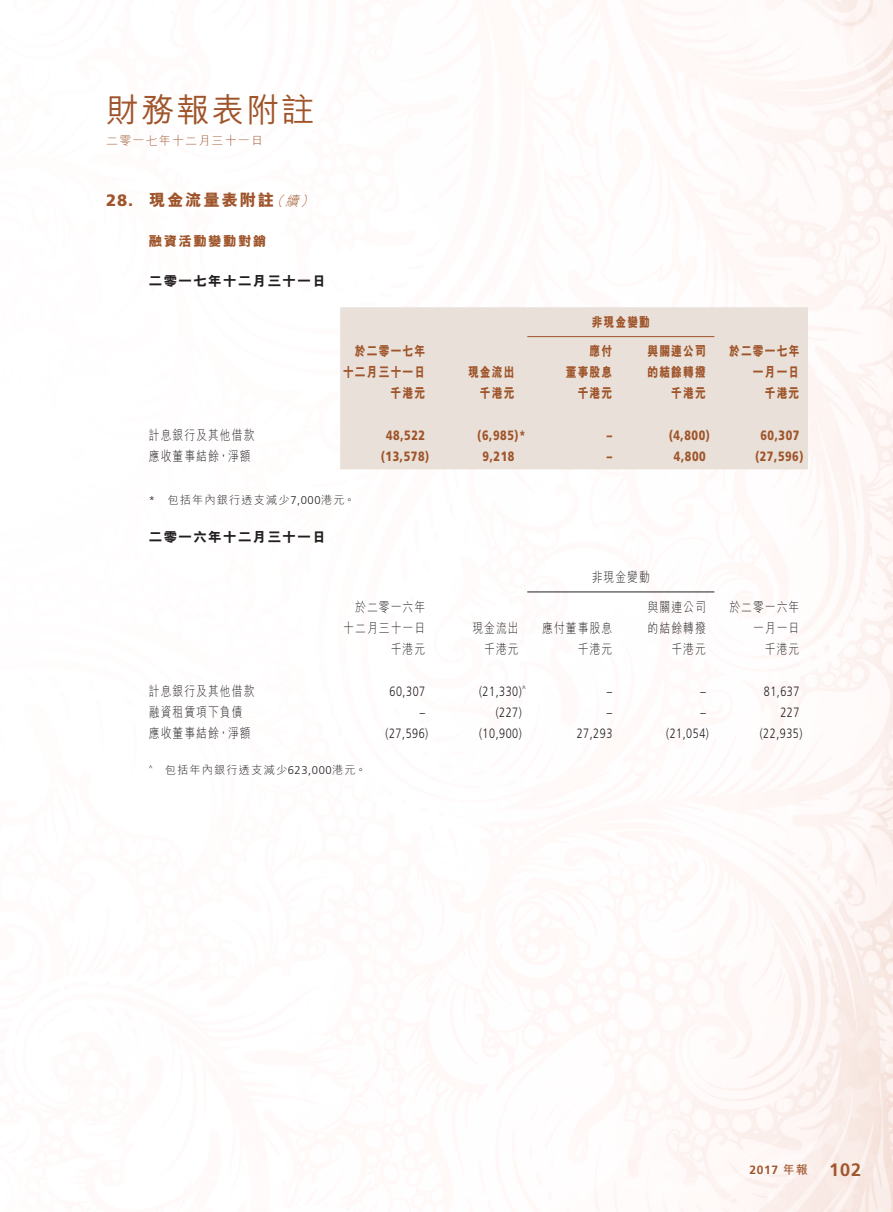
<style>
.page{position:relative;width:893px;height:1212px;background:#fff}
.page>*{position:absolute;margin:0;border:0;box-sizing:border-box;transform-origin:0 0}
.t1{font:500 33px "M Hei HK";letter-spacing:.06em;color:#9f552b}
.t2{font:700 18px "Frutiger LT Std";color:#9f552b}
.t3{font:800 16.5px "M Hei HK";letter-spacing:.1em;color:#9f552b}
.t4{font:900 16.5px "Frutiger LT Std";color:#9f552b}
.t5{font:300 13.5px/21px "M Hei HK";letter-spacing:.1em;color:#231f20;scale:.8 1}
.t6{font:300 13.5px "Frutiger LT Std";letter-spacing:.05em;color:#231f20;scale:.8 1}
.t7{font:800 13.5px/21px "M Hei HK";letter-spacing:.1em;color:#9f552b;text-align:right;scale:.8 1}
.t8{font:900 13.5px "Frutiger LT Std";letter-spacing:.05em;color:#9f552b;scale:.8 1}
.t9{font:800 13.5px "M Hei HK";letter-spacing:.1em;color:#231f20}
.t10{font:800 13.5px "M Hei HK";letter-spacing:.1em;color:#9f552b}
.t11{font:italic 300 13.5px "M Hei HK";color:#9f552b}
.t12{font:300 12px "M Hei HK";letter-spacing:.095em;color:#9f552b}
.t13{font:700 12px "Frutiger LT Std";color:#9f552b}
.t14{font:300 11.25px "M Hei HK";letter-spacing:.1em;color:#231f20}
.t15{font:300 11.25px "Frutiger LT Std";color:#231f20}
.t16{font:300 7.8px "Frutiger LT Std";color:#231f20;scale:.8 1}
.t17{font:300 6.6px "Frutiger LT Std";color:#231f20}
.s1{font-family:"Frutiger LT Std"}
.s2{font-size:13.5px}
.s3{font-family:"M Hei HK"}
</style>
<div class="page">
<img style="left:340px;top:0;width:553px;height:1212px">
<div style="left:340px;top:307px;width:468px;height:162px;background:#e9e1d9"></div>
<hr style="left:527px;top:336px;width:187px;height:1px;background:#9f552b">
<hr style="left:527px;top:591px;width:187px;height:1px;background:#231f20">
<h1 class="t1" style="left:106px;top:86px;width:210px">財務報表附註</h1>
<p class="t12" style="left:106px;top:135px;width:158px">二零一七年十二月三十一日</p>
<p class="t4" style="left:106px;top:190px;width:28px">28.</p>
<p class="t3" style="left:149px;top:192px;width:127px">現金流量表附註</p>
<p class="t11" style="left:270px;top:194px;width:34px">（續</p>
<p class="t11" style="left:300px;top:194px;width:19px">(</p>
<p class="t10" style="left:149px;top:234px;width:119px">融資活動變動對銷</p>
<p class="t9" style="left:149px;top:275px;width:178px">二零一七年十二月三十一日</p>
<p class="t7" style="left:355px;top:341px;width:89px">於二零一七年</p>
<p class="t7" style="left:343px;top:362px;width:104px">十二月三十一日</p>
<p class="t5" style="left:149px;top:425px;width:134px">計息銀行及其他借款</p>
<p class="t5" style="left:149px;top:446px;width:129px">應收董事結餘，淨額</p>
<p class="t14" style="left:167px;top:494px;width:189px">包括年內銀行透支減少<span class="s1">7,000</span>港元。</p>
<p class="t15" style="left:149px;top:493px;width:8px">*</p>
<p class="t9" style="left:149px;top:530px;width:178px">二零一六年十二月三十一日</p>
<p class="t7" style="left:391px;top:383px;width:45px">千港元</p>
<p class="t8" style="left:386px;top:427px;width:50px">48,522</p>
<p class="t8" style="left:381px;top:448px;width:62px">)13,578(</p>
<p class="t5" style="left:355px;top:596px;width:89px">於二零一六年</p>
<p class="t5" style="left:343px;top:617px;width:104px">十二月三十一日</p>
<p class="t5" style="left:149px;top:680px;width:134px">計息銀行及其他借款</p>
<p class="t5" style="left:149px;top:701px;width:119px">融資租賃項下負債</p>
<p class="t5" style="left:149px;top:722px;width:129px">應收董事結餘，淨額</p>
<p class="t14" style="left:165px;top:764px;width:203px">包括年內銀行透支減少<span class="s1">623,000</span>港元。</p>
<p class="t17" style="left:149px;top:764px;width:5px">^</p>
<p class="t5" style="left:391px;top:638px;width:45px">千港元</p>
<p class="t6" style="left:390px;top:683px;width:46px">60,307</p>
<p class="t6" style="left:420px;top:704px;width:8px">–</p>
<p class="t6" style="left:386px;top:725px;width:55px">)27,596(</p>
<p class="t7" style="left:592px;top:311px;width:74px">非現金變動</p>
<p class="t7" style="left:468px;top:362px;width:60px">現金流出</p>
<p class="t7" style="left:480px;top:383px;width:45px">千港元</p>
<p class="t7" style="left:566px;top:341px;width:60px">應付<br>董事股息</p>
<p class="t7" style="left:647px;top:341px;width:74px;text-align:left">與關連公司的結餘轉撥</p>
<p class="t7" style="left:729px;top:341px;width:89px">於二零一七年一月一日<br>千港元</p>
<p class="t7" style="left:578px;top:383px;width:45px">千港元</p>
<p class="t7" style="left:671px;top:383px;width:45px">千港元</p>
<p class="t8" style="left:477px;top:427px;width:62px">)6,985 *(</p>
<p class="t8" style="left:607px;top:427px;width:8px">–</p>
<p class="t8" style="left:669px;top:427px;width:53px">)4,800(</p>
<p class="t8" style="left:760px;top:427px;width:50px">60,307</p>
<p class="t8" style="left:483px;top:448px;width:41px">9,218</p>
<p class="t8" style="left:607px;top:448px;width:8px">–</p>
<p class="t8" style="left:674px;top:448px;width:41px">4,800</p>
<p class="t8" style="left:755px;top:448px;width:62px">)27,596(</p>
<p class="t5" style="left:592px;top:566px;width:74px">非現金變動</p>
<p class="t5" style="left:472px;top:617px;width:59px">現金流出</p>
<p class="t5" style="left:484px;top:638px;width:45px">千港元</p>
<p class="t5" style="left:542px;top:617px;width:89px">應付董事股息</p>
<p class="t5" style="left:578px;top:638px;width:45px">千港元</p>
<p class="t5" style="left:648px;top:596px;width:74px">與關連公司的結餘轉撥</p>
<p class="t5" style="left:729px;top:596px;width:89px;text-align:right">於二零一六年一月一日<br>千港元</p>
<p class="t5" style="left:671px;top:638px;width:45px">千港元</p>
<p class="t6" style="left:479px;top:683px;width:50px">)21,330</p>
<p class="t16" style="left:519px;top:684px;width:11px">^<span class="s2">(</span></p>
<p class="t6" style="left:607px;top:683px;width:8px">–</p>
<p class="t6" style="left:700px;top:683px;width:8px">–</p>
<p class="t6" style="left:764px;top:683px;width:46px">81,637</p>
<p class="t6" style="left:496px;top:704px;width:34px">)227(</p>
<p class="t6" style="left:607px;top:704px;width:8px">–</p>
<p class="t6" style="left:700px;top:704px;width:8px">–</p>
<p class="t6" style="left:780px;top:704px;width:25px">227</p>
<p class="t6" style="left:479px;top:725px;width:55px">)10,900(</p>
<p class="t6" style="left:577px;top:725px;width:46px">27,293</p>
<p class="t6" style="left:666px;top:725px;width:55px">)21,054(</p>
<p class="t6" style="left:760px;top:725px;width:55px">)22,935(</p>
<p class="t13" style="left:749px;top:1163px;width:60px">2017 <span class="s3">年報</span></p>
<h2 class="t2" style="left:829px;top:1159px;width:34px">102</h2>
</div>
